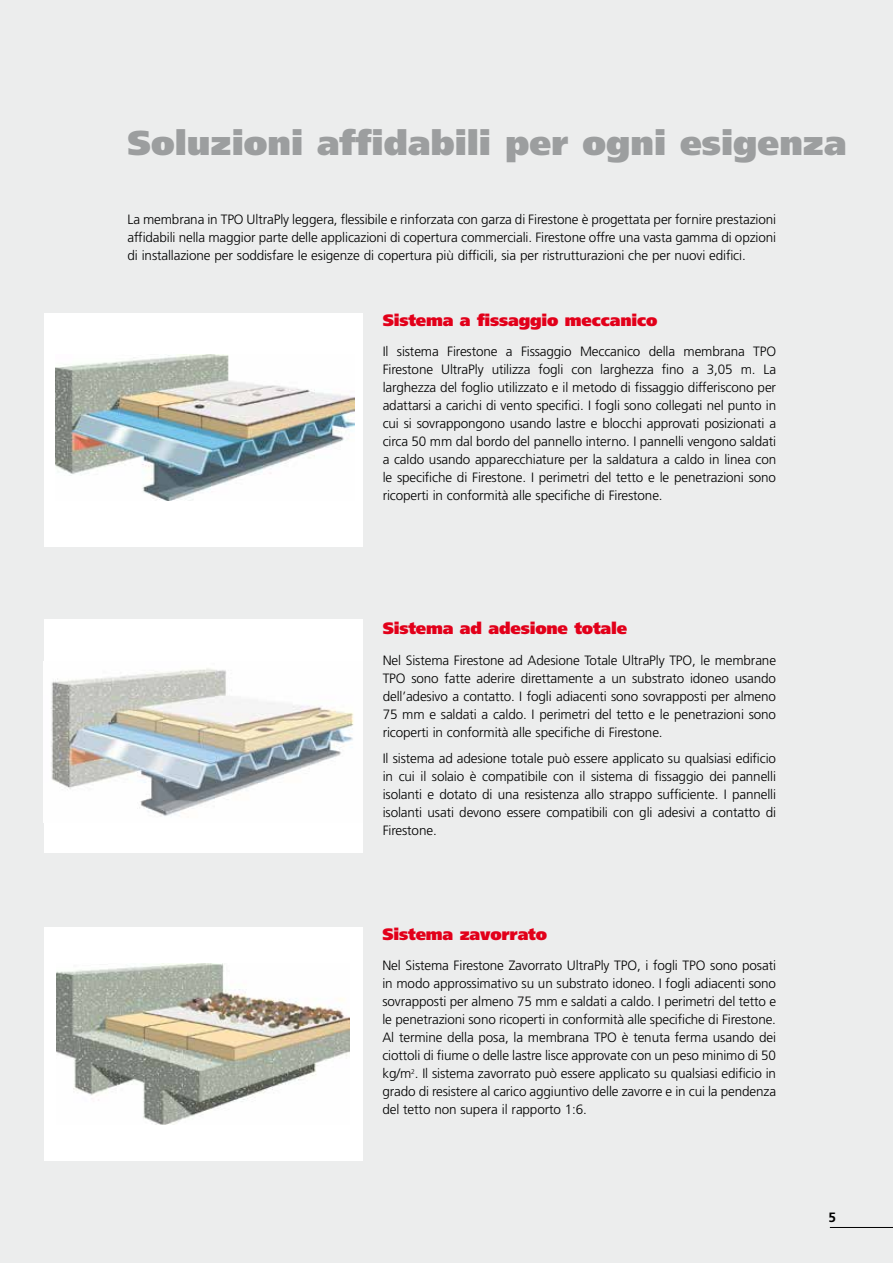
<style>
.page{position:relative;width:893px;height:1263px;background:#eceded}
.page>*{position:absolute;margin:0;border:0;box-sizing:border-box;transform-origin:0 0}
.t1{font:900 34.5px "Frutiger LT";color:#9c9e9f}
.t2{font:900 16.5px "Frutiger";letter-spacing:-.01em;color:#e2001a}
.t3{font:300 13.5px/18px "Frutiger";letter-spacing:-.01em;color:#000;text-align:justify}
.t4{font:700 13.5px "Frutiger";color:#000}
</style>
<div class="page">
<div style="left:44px;top:927px;width:319px;height:234px;background:#fff"></div>
<img style="left:57px;top:964px;width:292px;height:160px">
<hr style="left:830px;top:1227px;width:63px;height:1px;background:#000">
<div style="left:44px;top:313px;width:319px;height:234px;background:#fff"></div>
<img style="left:56px;top:355px;width:299px;height:145px">
<div style="left:44px;top:619px;width:319px;height:234px;background:#fff"></div>
<img style="left:51px;top:668px;width:303px;height:148px">
<h1 class="t1" style="left:128px;top:122px;width:720px">Soluzioni affidabili per ogni esigenza</h1>
<p class="t3" style="left:128px;top:211px;width:650px">La membrana in TPO UltraPly leggera, flessibile e rinforzata con garza di Firestone è progettata per fornire prestazioni affidabili nella maggior parte delle applicazioni di copertura commerciali. Firestone offre una vasta gamma di opzioni di installazione per soddisfare le esigenze di copertura più difficili, sia per ristrutturazioni che per nuovi edifici.</p>
<p class="t2" style="left:383px;top:310px;width:276px">Sistema a fissaggio meccanico</p>
<p class="t3" style="left:383px;top:343px;width:395px">Il sistema Firestone a Fissaggio Meccanico della membrana TPO Firestone UltraPly utilizza fogli con larghezza fino a 3,05 m. La larghezza del foglio utilizzato e il metodo di fissaggio differiscono per adattarsi a carichi di vento specifici. I fogli sono collegati nel punto in cui si sovrappongono usando lastre e blocchi approvati posizionati a circa 50 mm dal bordo del pannello interno. I pannelli vengono saldati a caldo usando apparecchiature per la saldatura a caldo in linea con le specifiche di Firestone. I perimetri del tetto e le penetrazioni sono ricoperti in conformità alle specifiche di Firestone.</p>
<p class="t2" style="left:383px;top:618px;width:246px">Sistema ad adesione totale</p>
<p class="t3" style="left:383px;top:651px;width:395px">Nel Sistema Firestone ad Adesione Totale UltraPly TPO, le membrane TPO sono fatte aderire direttamente a un substrato idoneo usando dell’adesivo a contatto. I fogli adiacenti sono sovrapposti per almeno 75 mm e saldati a caldo. I perimetri del tetto e le penetrazioni sono ricoperti in conformità alle specifiche di Firestone.</p>
<p class="t3" style="left:383px;top:749px;width:395px">Il sistema ad adesione totale può essere applicato su qualsiasi edificio in cui il solaio è compatibile con il sistema di fissaggio dei pannelli isolanti e dotato di una resistenza allo strappo sufficiente. I pannelli isolanti usati devono essere compatibili con gli adesivi a contatto di Firestone.</p>
<p class="t2" style="left:382px;top:924px;width:166px">Sistema zavorrato</p>
<p class="t3" style="left:382px;top:957px;width:395px">Nel Sistema Firestone Zavorrato UltraPly TPO, i fogli TPO sono posati in modo approssimativo su un substrato idoneo. I fogli adiacenti sono sovrapposti per almeno 75 mm e saldati a caldo. I perimetri del tetto e le penetrazioni sono ricoperti in conformità alle specifiche di Firestone.<br>Al termine della posa, la membrana TPO è tenuta ferma usando dei ciottoli di fiume o delle lastre lisce approvate con un peso minimo di 50 kg/m<sup>2</sup>. Il sistema zavorrato può essere applicato su qualsiasi edificio in grado di resistere al carico aggiuntivo delle zavorre e in cui la pendenza del tetto non supera il rapporto 1:6.</p>
<p class="t4" style="left:828px;top:1209px;width:9px">5</p>
</div>
